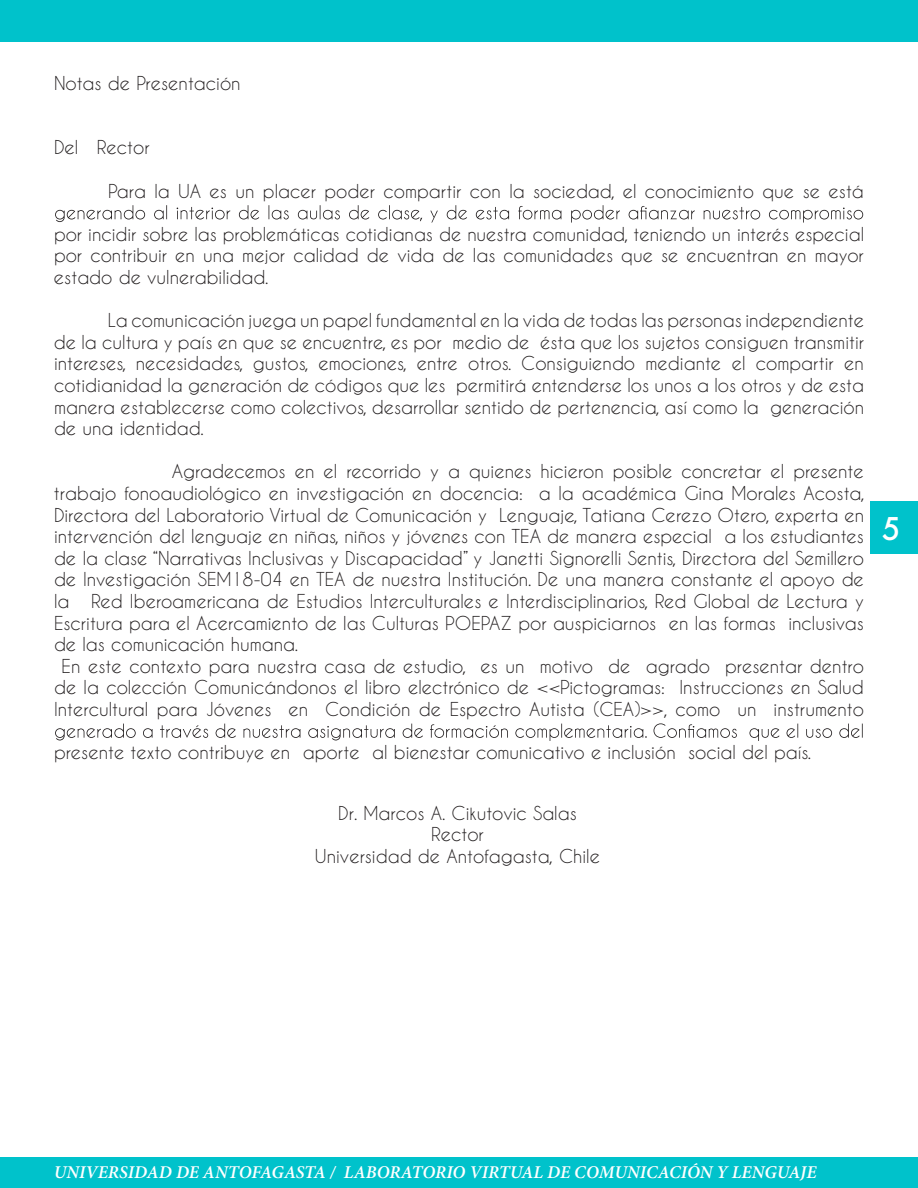
<style>
.page{position:relative;width:918px;height:1188px;background:#fff}
.page>*{position:absolute;margin:0;border:0;box-sizing:border-box;transform-origin:0 0}
.t1{font:500 30.45px "Futura";color:#fff}
.t2{font:18px/21.6px "Caviar Dreams";color:#231f20;text-align:justify}
.t3{font:italic 600 18px "Minion Pro";color:#fff}
</style>
<div class="page">
<div style="left:871px;top:501px;width:47px;height:53px;background:#00c2cb"></div>
<div style="left:0;top:0;width:918px;height:42px;background:#00c2cb"></div>
<div style="left:0;top:1157px;width:918px;height:31px;background:#00c2cb"></div>
<svg style="left:55px;top:205px;width:808px;height:18px"></svg>
<svg style="left:55px;top:723px;width:808px;height:18px"></svg>
<p class="t2" style="left:54px;top:72px;width:188px">Notas de Presentación</p>
<p class="t2" style="left:54px;top:136px;width:97px">Del Rector</p>
<p class="t2" style="left:108px;top:180px;width:757px">Para la UA es un placer poder compartir con la sociedad, el conocimiento que se está</p>
<p class="t2" style="left:54px;top:223px;width:812px">por incidir sobre las problemáticas cotidianas de nuestra comunidad, teniendo un interés especial por contribuir en una mejor calidad de vida de las comunidades que se encuentran en mayor estado de vulnerabilidad.</p>
<p class="t2" style="left:54px;top:309px;width:812px;text-indent:54px">La comunicación juega un papel fundamental en la vida de todas las personas independiente de la cultura y país en que se encuentre, es por medio de ésta que los sujetos consiguen transmitir intereses, necesidades, gustos, emociones, entre otros. Consiguiendo mediante el compartir en cotidianidad la generación de códigos que les permitirá entenderse los unos a los otros y de esta manera establecerse como colectivos, desarrollar sentido de pertenencia, así como la generación de una identidad.</p>
<p class="t2" style="left:172px;top:460px;width:694px">Agradecemos en el recorrido y a quienes hicieron posible concretar el presente</p>
<p class="t2" style="left:54px;top:482px;width:812px">trabajo fonoaudiológico en investigación en docencia: a la académica Gina Morales Acosta,</p>
<p class="t2" style="left:54px;top:504px;width:812px">Directora del Laboratorio Virtual de Comunicación y Lenguaje, Tatiana Cerezo Otero, experta en</p>
<p class="t2" style="left:54px;top:525px;width:811px">intervención del lenguaje en niñas, niños y jóvenes con TEA de manera especial a los estudiantes</p>
<p class="t2" style="left:54px;top:547px;width:811px">de la clase “Narrativas Inclusivas y Discapacidad” y Janetti Signorelli Sentis, Directora del Semillero</p>
<p class="t2" style="left:54px;top:568px;width:811px">de Investigación SEM18-04 en TEA de nuestra Institución. De una manera constante el apoyo de</p>
<p class="t2" style="left:54px;top:590px;width:811px">la Red Iberoamericana de Estudios Interculturales e Interdisciplinarios, Red Global de Lectura y</p>
<p class="t2" style="left:54px;top:612px;width:811px">Escritura para el Acercamiento de las Culturas POEPAZ por auspiciarnos en las formas inclusivas</p>
<p class="t2" style="left:54px;top:633px;width:246px">de las comunicación humana.</p>
<p class="t2" style="left:62px;top:655px;width:804px">En este contexto para nuestra casa de estudio, es un motivo de agrado presentar dentro</p>
<p class="t2" style="left:54px;top:676px;width:811px">de la colección Comunicándonos el libro electrónico de &lt;&lt;Pictogramas: Instrucciones en Salud</p>
<p class="t2" style="left:54px;top:698px;width:811px">Intercultural para Jóvenes en Condición de Espectro Autista (CEA)&gt;&gt;, como un instrumento</p>
<p class="t2" style="left:54px;top:741px;width:759px">presente texto contribuye en aporte al bienestar comunicativo e inclusión social del país.</p>
<p class="t2" style="left:315px;top:802px;width:287px;text-align:center">Dr. Marcos A. Cikutovic Salas<br>Rector<br>Universidad de Antofagasta, Chile</p>
<h1 class="t1" style="left:882px;top:508px;width:20px">5</h1>
<p class="t3" style="left:54px;top:1159px;width:764px">UNIVERSIDAD DE ANTOFAGASTA / LABORATORIO VIRTUAL DE COMUNICACIÓN Y LENGUAJE</p>
</div>
